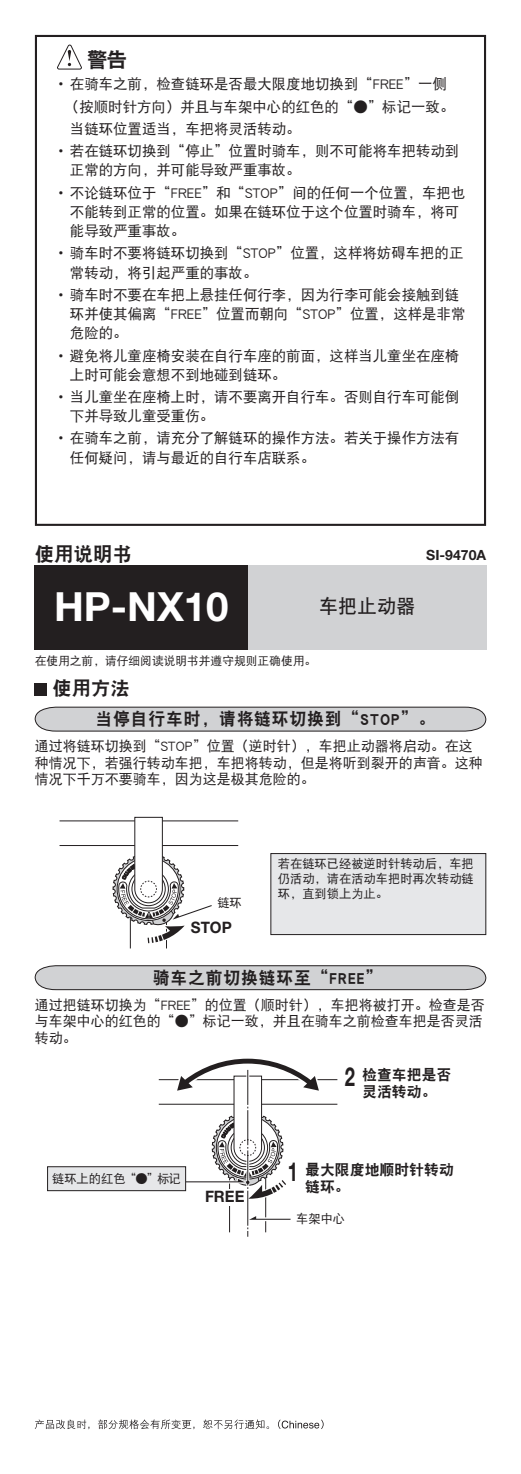
<style>
.page{position:relative;width:521px;height:1474px;background:#fff}
.page>*{position:absolute;margin:0;border:0;box-sizing:border-box;transform-origin:0 0}
.t1{font:700 40.25px "Helvetica Neue LT Std";color:#fff}
.t2{font:700 26.25px "Helvetica Neue LT Std";color:#231f20;scale:.7 1}
.t3{font:20.65px "DF Hei GB W9";color:#231f20}
.t4{font:19.43px "DF Hei GB W9";color:#231f20}
.t5{font:19.25px "DF Hei GB W7";color:#231f20}
.t6{font:19.25px "DF Hei GB W9";color:#231f20}
.t7{font:17.5px "DF Hei GB W9";letter-spacing:.05em;color:#231f20;scale:.96 1}
.t8{font:700 15.75px "Helvetica Neue LT Std";color:#231f20;scale:.96 1}
.t9{font:14.88px/16.6px "DF Hei GB W9";color:#231f20}
.t10{font:14.35px/19.2px "DF Hei GB W5";color:#231f20}
.t11{font:14px/16.6px "DF Hei GB W5";color:#231f20}
.t12{font:700 14px "Helvetica Neue LT Std";color:#231f20}
.t13{font:12.25px/14.9px "DF Hei GB W5";color:#231f20;text-align:justify}
.t14{font:11.72px "DF Hei GB W5";color:#231f20}
.s1{font-family:"Helvetica"}
</style>
<div class="page">
<svg style="left:57px;top:44px;width:25px;height:26px"></svg>
<div style="left:35px;top:35px;width:451px;height:491px;border:2px solid #231f20"></div>
<div style="left:35px;top:566px;width:213px;height:84px;background:#231f20"></div>
<div style="left:248px;top:566px;width:238px;height:84px;background:#d1d2d4"></div>
<div style="left:271px;top:853px;width:215px;height:81px;background:#e6e7e9"></div>
<div style="left:270px;top:853px;width:216px;height:82px;border:1px solid #231f20"></div>
<hr style="left:60px;top:820px;width:178px;height:1px;background:#231f20">
<hr style="left:60px;top:845px;width:178px;height:1px;background:#231f20">
<svg style="left:112px;top:816px;width:100px;height:132px"></svg>
<svg style="left:34px;top:706px;width:453px;height:26px;background:#c6c6c8"></svg>
<svg style="left:34px;top:965px;width:453px;height:25px;background:#c5c5c7"></svg>
<hr style="left:159px;top:1079px;width:178px;height:1px;background:#231f20">
<hr style="left:159px;top:1103px;width:178px;height:1px;background:#231f20">
<svg style="left:173px;top:1058px;width:150px;height:178px"></svg>
<div style="left:226px;top:1189px;width:7px;height:16px;background:#fff"></div>
<div style="left:48px;top:1166px;width:138px;height:24px;background:#e6e7e9"></div>
<div style="left:47px;top:1166px;width:139px;height:25px;border:1px solid #231f20"></div>
<div style="left:35px;top:683px;width:12px;height:12px;background:#231f20"></div>
<svg style="left:35px;top:1419px;width:54px;height:10px"></svg>
<svg style="left:98px;top:1419px;width:96px;height:10px"></svg>
<svg style="left:203px;top:1419px;width:66px;height:9px"></svg>
<svg style="left:278px;top:1419px;width:46px;height:9px"></svg>
<h3 class="t3" style="left:87px;top:49px;width:42px">警告</h3>
<p class="t10" style="left:59px;top:74px;width:390px"><span class="s1">•</span> 在骑车之前，检查链环是否最大限度地切换到“FREE”一侧</p>
<p class="t10" style="left:65px;top:97px;width:391px">（按顺时针方向）并且与车架中心的红色的“●”标记一致。</p>
<p class="t10" style="left:70px;top:119px;width:232px">当链环位置适当，车把将灵活转动。</p>
<p class="t10" style="left:70px;top:141px;width:391px;text-indent:-11px"><span class="s1">•</span> 若在链环切换到“停止”位置时骑车，则不可能将车把转动到正常的方向，并可能导致严重事故。</p>
<p class="t10" style="left:70px;top:182px;width:397px;text-indent:-11px"><span class="s1">•</span> 不论链环位于“FREE”和“STOP”间的任何一个位置，车把也不能转到正常的位置。如果在链环位于这个位置时骑车，将可能导致严重事故。</p>
<p class="t10" style="left:70px;top:243px;width:395px;text-indent:-11px"><span class="s1">•</span> 骑车时不要将链环切换到“STOP”位置，这样将妨碍车把的正常转动，将引起严重的事故。</p>
<p class="t10" style="left:70px;top:285px;width:397px;text-indent:-11px"><span class="s1">•</span> 骑车时不要在车把上悬挂任何行李，因为行李可能会接触到链环并使其偏离“FREE”位置而朝向“STOP”位置，这样是非常危险的。</p>
<p class="t10" style="left:70px;top:345px;width:391px;text-indent:-11px"><span class="s1">•</span> 避免将儿童座椅安装在自行车座的前面，这样当儿童坐在座椅上时可能会意想不到地碰到链环。</p>
<p class="t10" style="left:70px;top:387px;width:391px;text-indent:-11px"><span class="s1">•</span> 当儿童坐在座椅上时，请不要离开自行车。否则自行车可能倒下并导致儿童受重伤。</p>
<p class="t10" style="left:70px;top:428px;width:391px;text-indent:-11px"><span class="s1">•</span> 在骑车之前，请充分了解链环的操作方法。若关于操作方法有任何疑问，请与最近的自行车店联系。</p>
<h3 class="t4" style="left:35px;top:543px;width:99px">使用说明书</h3>
<p class="t12" style="left:426px;top:546px;width:61px">SI-9470A</p>
<h1 class="t1" style="left:54px;top:582px;width:176px">HP-NX10</h1>
<h3 class="t5" style="left:319px;top:595px;width:98px">车把止动器</h3>
<p class="t14" style="left:35px;top:654px;width:283px">在使用之前，请仔细阅读说明书并遵守规则正确使用。</p>
<h3 class="t6" style="left:53px;top:678px;width:79px">使用方法</h3>
<p class="t7" style="left:95px;top:709px;width:355px">当停自行车时，请将链环切换到“STOP”。</p>
<p class="t11" style="left:35px;top:737px;width:449px">通过将链环切换到“STOP”位置（逆时针），车把止动器将启动。在这种情况下，若强行转动车把，车把将转动，但是将听到裂开的声音。这种情况下千万不要骑车，因为这是极其危险的。</p>
<p class="t13" style="left:217px;top:895px;width:26px">链环</p>
<p class="t8" style="left:191px;top:917px;width:44px">STOP</p>
<p class="t13" style="left:278px;top:856px;width:197px">若在链环已经被逆时针转动后，车把仍活动，请在活动车把时再次转动链环，直到锁上为止。</p>
<p class="t7" style="left:153px;top:968px;width:240px">骑车之前切换链环至“FREE”</p>
<p class="t11" style="left:35px;top:996px;width:451px">通过把链环切换为“FREE”的位置（顺时针），车把将被打开。检查是否与车架中心的红色的“●”标记一致，并且在骑车之前检查车把是否灵活转动。</p>
<p class="t13" style="left:52px;top:1171px;width:130px">链环上的红色“●”标记</p>
<p class="t8" style="left:205px;top:1187px;width:43px">FREE</p>
<h2 class="t2" style="left:345px;top:1060px;width:16px">2</h2>
<p class="t9" style="left:362px;top:1066px;width:91px">检查车把是否灵活转动。</p>
<h2 class="t2" style="left:288px;top:1154px;width:16px">1</h2>
<p class="t9" style="left:305px;top:1160px;width:150px">最大限度地顺时针转动链环。</p>
<p class="t13" style="left:296px;top:1210px;width:50px">车架中心</p>
</div>
